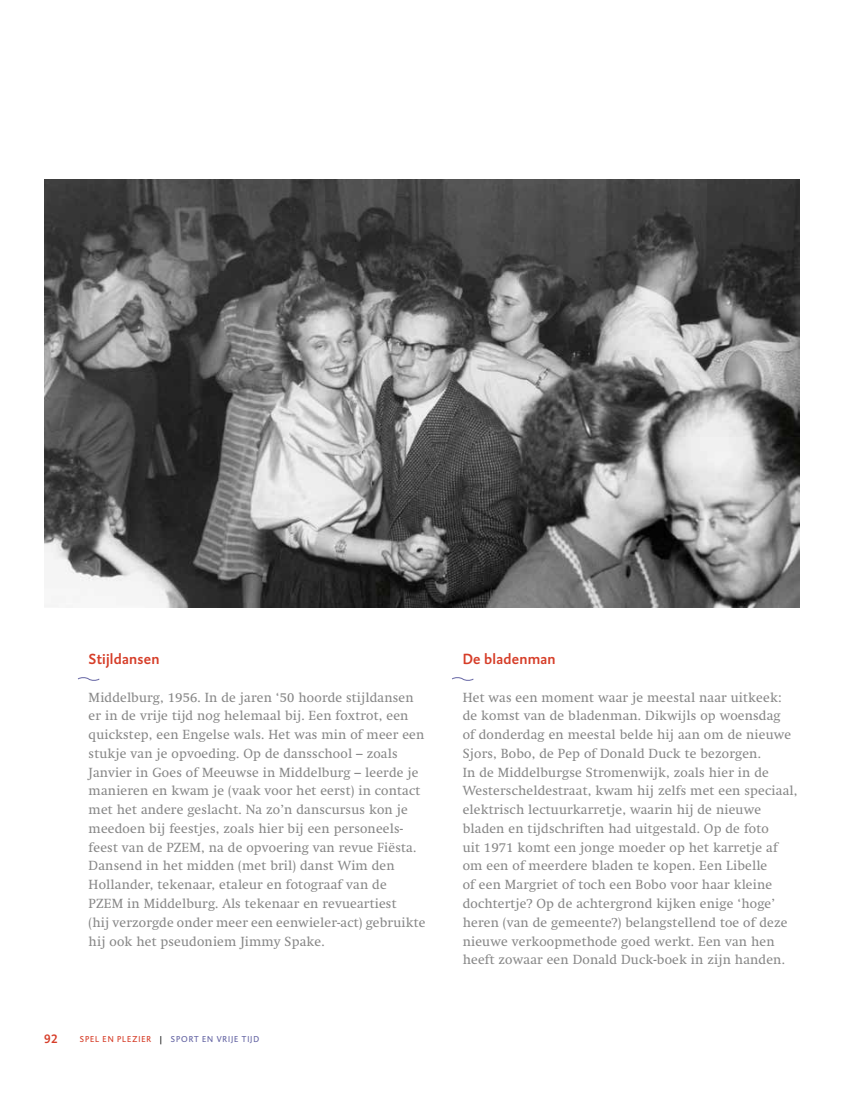
<style>
.page{position:relative;width:851px;height:1099px;background:#fff}
.page>*{position:absolute;margin:0;border:0;box-sizing:border-box;transform-origin:0 0}
.t1{font:500 15px "DTL Caspari T";letter-spacing:.015em;color:#d63d28}
.t2{font:13.12px/18.8px "Swift";letter-spacing:.015em;color:#878787}
.t3{font:500 12.5px "DTL Caspari T";color:#d63d28}
.t4{font:8.75px "DTL Caspari T";letter-spacing:.1em;color:#6565a4}
.s1{color:#d63d28}
.s2{color:#000}
</style>
<div class="page">
<img style="left:44px;top:179px;width:755px;height:429px">
<svg style="left:77px;top:677px;width:23px;height:4px"></svg>
<svg style="left:452px;top:677px;width:22px;height:4px"></svg>
<p class="t1" style="left:89px;top:649px;width:72px">Stijldansen</p>
<p class="t2" style="left:89px;top:687px;width:338px">Middelburg, 1956. In de jaren ‘50 hoorde stijldansen er in de vrije tijd nog helemaal bij. Een foxtrot, een quickstep, een Engelse wals. Het was min of meer een stukje van je opvoeding. Op de dansschool – zoals Janvier in Goes of Meeuwse in Middelburg – leerde je manieren en kwam je (vaak voor het eerst) in contact met het andere geslacht. Na zo’n danscursus kon je meedoen bij feestjes, zoals hier bij een personeels&shy;feest van de PZEM, na de opvoering van revue Fiësta.<br>Dansend in het midden (met bril) danst Wim den Hollander, tekenaar, etaleur en fotograaf van de<br>PZEM in Middelburg. Als tekenaar en revueartiest<br>(hij verzorgde onder meer een eenwieler-act) gebruikte hij ook het pseudoniem Jimmy Spake.</p>
<p class="t3" style="left:44px;top:1030px;width:15px">92</p>
<p class="t4" style="left:80px;top:1033px;width:181px"><span class="s1">SPEL EN PLEZIER</span> <span class="s2">|</span> SPORT EN VRIJE TIJD</p>
<p class="t1" style="left:462px;top:649px;width:94px">De bladenman</p>
<p class="t2" style="left:462px;top:687px;width:336px">Het was een moment waar je meestal naar uitkeek: de komst van de bladenman. Dikwijls op woensdag<br>of donderdag en meestal belde hij aan om de nieuwe Sjors, Bobo, de Pep of Donald Duck te bezorgen.<br>In de Middelburgse Stromenwijk, zoals hier in de Westerscheldestraat, kwam hij zelfs met een speciaal, elektrisch lectuurkarretje, waarin hij de nieuwe bladen en tijdschriften had uitgestald. Op de foto<br>uit 1971 komt een jonge moeder op het karretje af om een of meerdere bladen te kopen. Een Libelle<br>of een Margriet of toch een Bobo voor haar kleine dochtertje? Op de achtergrond kijken enige ‘hoge’ heren (van de gemeente?) belangstellend toe of deze nieuwe verkoopmethode goed werkt. Een van hen heeft zowaar een Donald Duck-boek in zijn handen.</p>
</div>
